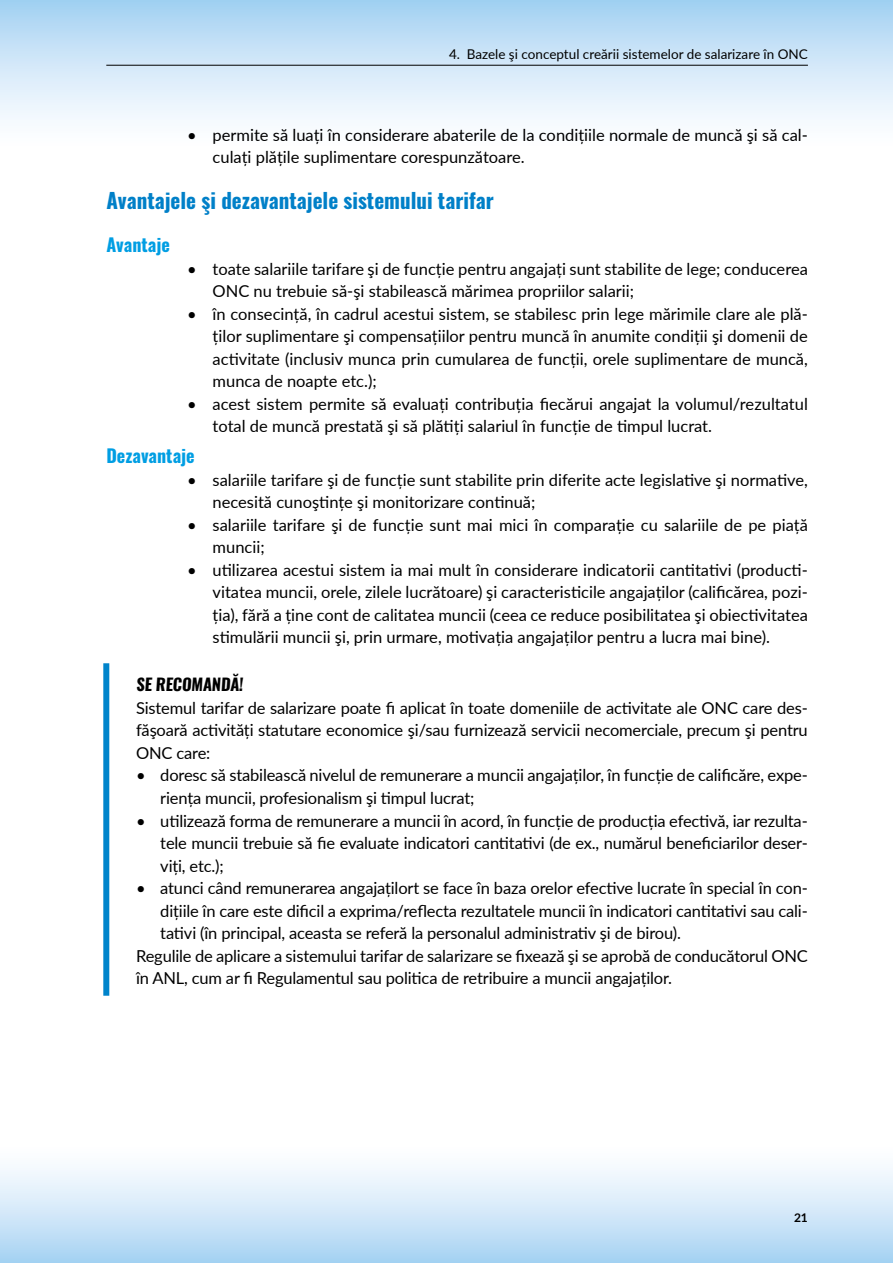
<style>
.page{position:relative;width:893px;height:1263px;background:#fff}
.page>*{position:absolute;margin:0;border:0;box-sizing:border-box;transform-origin:0 0}
.t1{font:700 21px "Oswald";color:#0080c8}
.t2{font:700 18px "Oswald";color:#009ee3}
.t3{font:16.5px/22.5px "Lato";letter-spacing:-.01em;color:#000}
.t4{font:700 16.5px "Oswald";color:#000}
.t5{font:13.5px "Lato";color:#000}
.t6{font:700 12px "Lato";color:#000}
</style>
<div class="page">
<div style="left:0;top:1144px;width:893px;height:119px;background:linear-gradient(to bottom,#fff,#a9d4f3)"></div>
<div style="left:0;top:0;width:893px;height:149px;background:linear-gradient(to bottom,#a5d1f1,#fff)"></div>
<hr style="left:106px;top:65px;width:702px;height:1px;background:#000">
<div style="left:103px;top:663px;width:6px;height:333px;background:#0084cb"></div>
<p class="t5" style="left:449px;top:44px;width:360px">4. Bazele şi conceptul creării sistemelor de salarizare în ONC</p>
<p class="t3" style="left:213px;top:123px;width:597px;text-indent:-26px">• permite să luați în considerare abaterile de la condițiile normale de muncă şi să cal&shy;culați plățile suplimentare corespunzătoare.</p>
<p class="t1" style="left:106px;top:189px;width:389px">Avantajele şi dezavantajele sistemului tarifar</p>
<p class="t2" style="left:106px;top:236px;width:65px">Avantaje</p>
<p class="t3" style="left:213px;top:257px;width:597px;text-indent:-26px">• toate salariile tarifare şi de funcție pentru angajați sunt stabilite de lege; conducerea<br>ONC nu trebuie să-şi stabilească mărimea propriilor salarii;</p>
<p class="t3" style="left:213px;top:302px;width:597px;text-align:justify;text-indent:-26px">• în consecință, în cadrul acestui sistem, se stabilesc prin lege mărimile clare ale plă&shy;ților suplimentare şi compensațiilor pentru muncă în anumite condiții şi domenii de activitate (inclusiv munca prin cumularea de funcții, orele suplimentare de muncă, munca de noapte etc.);</p>
<p class="t3" style="left:213px;top:392px;width:597px;text-indent:-26px">• acest sistem permite să evaluați contribuția fiecărui angajat la volumul/rezultatul total de muncă prestată şi să plătiți salariul în funcție de timpul lucrat.</p>
<p class="t2" style="left:106px;top:447px;width:90px">Dezavantaje</p>
<p class="t3" style="left:213px;top:468px;width:597px;text-indent:-26px">• salariile tarifare şi de funcție sunt stabilite prin diferite acte legislative şi normative, necesită cunoştințe şi monitorizare continuă;</p>
<p class="t3" style="left:213px;top:513px;width:597px;text-indent:-26px">• salariile tarifare şi de funcție sunt mai mici în comparație cu salariile de pe piață muncii;</p>
<p class="t3" style="left:213px;top:558px;width:597px;text-align:justify;text-indent:-26px">• utilizarea acestui sistem ia mai mult în considerare indicatorii cantitativi (producti&shy;vitatea muncii, orele, zilele lucrătoare) şi caracteristicile angajaților (calificărea, pozi&shy;ția), fără a ține cont de calitatea muncii (ceea ce reduce posibilitatea şi obiectivitatea stimulării muncii şi, prin urmare, motivația angajaților pentru a lucra mai bine).</p>
<p class="t4" style="left:136px;top:676px;width:111px">SE RECOMANDĂ!</p>
<p class="t3" style="left:136px;top:696px;width:673px;text-align:justify">Sistemul tarifar de salarizare poate fi aplicat în toate domeniile de activitate ale ONC care des&shy;făşoară activități statutare economice şi/sau furnizează servicii necomerciale, precum şi pentru ONC care:</p>
<p class="t3" style="left:160px;top:763px;width:649px;text-indent:-24px">• doresc să stabilească nivelul de remunerare a muncii angajaților, în funcție de calificăre, expe&shy;riența muncii, profesionalism şi timpul lucrat;</p>
<p class="t3" style="left:160px;top:808px;width:649px;text-align:justify;text-indent:-24px">• utilizează forma de remunerare a muncii în acord, în funcție de producția efectivă, iar rezulta&shy;tele muncii trebuie să fie evaluate indicatori cantitativi (de ex., numărul beneficiarilor deser&shy;viți, etc.);</p>
<p class="t3" style="left:136px;top:876px;width:673px">• atunci când remunerarea angajațilort se face în baza orelor efective lucrate în special în con-</p>
<p class="t3" style="left:160px;top:898px;width:649px">dițiile în care este dificil a exprima/reflecta rezultatele muncii în indicatori cantitativi sau cali-</p>
<p class="t3" style="left:160px;top:921px;width:522px">tativi (în principal, aceasta se referă la personalul administrativ şi de birou).</p>
<p class="t3" style="left:136px;top:944px;width:673px">Regulile de aplicare a sistemului tarifar de salarizare se fixează şi se aprobă de conducătorul ONC</p>
<p class="t3" style="left:136px;top:966px;width:538px">în ANL, cum ar fi Regulamentul sau politica de retribuire a muncii angajaților.</p>
<p class="t6" style="left:794px;top:1208px;width:15px">21</p>
</div>
